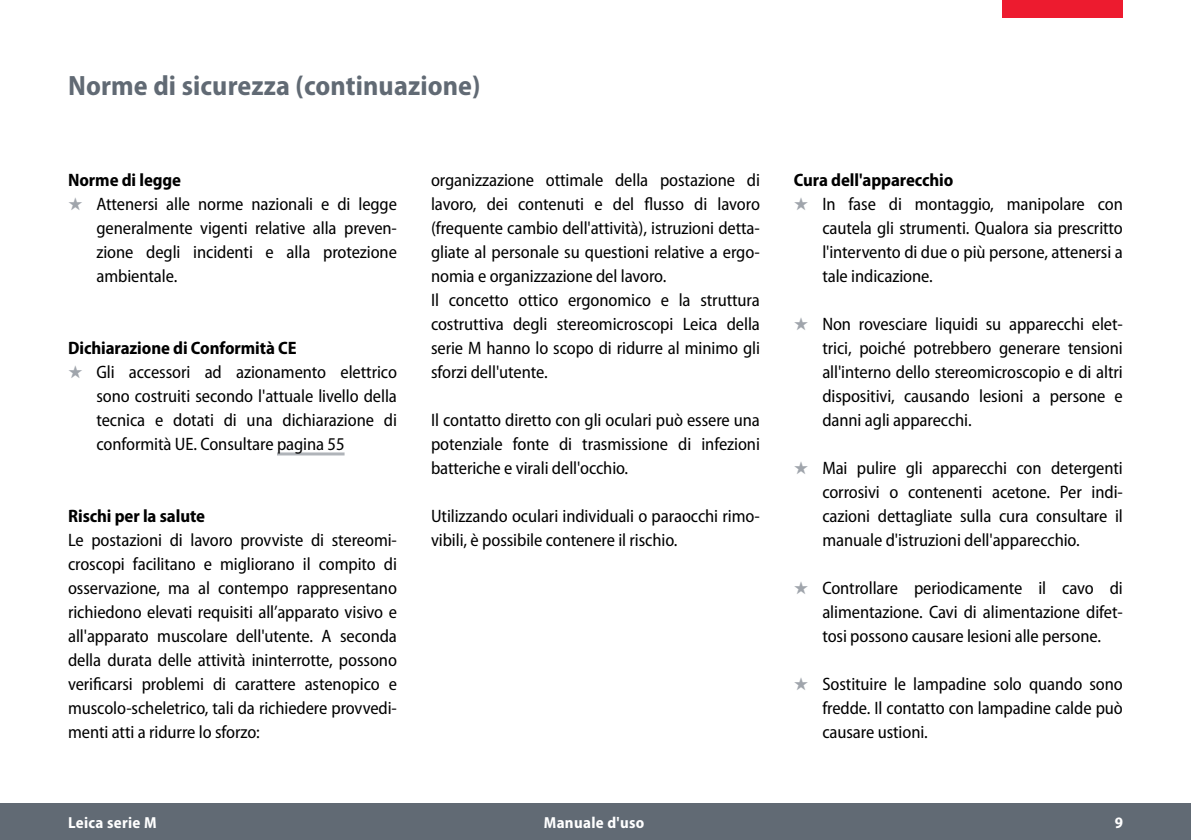
<style>
.page{position:relative;width:1191px;height:840px;background:#fff}
.page>*{position:absolute;margin:0;border:0;box-sizing:border-box;transform-origin:0 0}
.t1{font:700 semi-condensed 28px "Myriad Pro";letter-spacing:.005em;color:#616a74}
.t2{font:semi-condensed 18px/24px "Myriad Pro";letter-spacing:-.005em;color:#000;text-align:justify}
.t3{font:700 semi-condensed 18px "Myriad Pro";letter-spacing:-.005em;color:#000}
.t4{font:700 semi-condensed 16px "Myriad Pro";letter-spacing:.02em;color:#fff}
.s1{color:#a0a5ac}
</style>
<div class="page">
<div style="left:0;top:803px;width:1191px;height:36px;background:#616a74"></div>
<div style="left:1002px;top:0;width:121px;height:17px;background:#ed1b2f"></div>
<hr style="left:277px;top:452px;width:67px;height:3px;background:#b0b4b9">
<h1 class="t1" style="left:68px;top:70px;width:414px">Norme di sicurezza (continuazione)</h1>
<p class="t3" style="left:68px;top:169px;width:115px">Norme di legge</p>
<p class="t2" style="left:96px;top:192px;width:302px;text-indent:-28px"><span class="s1">★</span> Attenersi alle norme nazionali e di legge generalmente vigenti relative alla preven&shy;zione degli incidenti e alla protezione ambientale.</p>
<p class="t3" style="left:68px;top:337px;width:230px">Dichiarazione di Conformità CE</p>
<p class="t2" style="left:96px;top:360px;width:302px;text-indent:-28px"><span class="s1">★</span> Gli accessori ad azionamento elettrico sono costruiti secondo l'attuale livello della tecnica e dotati di una dichiarazione di conformità UE. Consultare pagina 55</p>
<p class="t3" style="left:68px;top:505px;width:138px">Rischi per la salute</p>
<p class="t2" style="left:68px;top:528px;width:330px">Le postazioni di lavoro provviste di stereomi&shy;croscopi facilitano e migliorano il compito di osservazione, ma al contempo rappresentano richiedono elevati requisiti all’apparato visivo e all'apparato muscolare dell'utente. A seconda della durata delle attività ininterrotte, possono verificarsi problemi di carattere astenopico e muscolo-scheletrico, tali da richiedere provvedi&shy;menti atti a ridurre lo sforzo:</p>
<p class="t2" style="left:431px;top:168px;width:330px;text-align:left">organizzazione ottimale della postazione di lavoro, dei contenuti e del flusso di lavoro (frequente cambio dell'attività), istruzioni detta&shy;gliate al personale su questioni relative a ergo&shy;nomia e organizzazione del lavoro.<br>Il concetto ottico ergonomico e la struttura costruttiva degli stereomicroscopi Leica della serie M hanno lo scopo di ridurre al minimo gli sforzi dell'utente.</p>
<p class="t2" style="left:431px;top:408px;width:330px">Il contatto diretto con gli oculari può essere una potenziale fonte di trasmissione di infezioni batteriche e virali dell'occhio.</p>
<p class="t2" style="left:431px;top:504px;width:330px">Utilizzando oculari individuali o paraocchi rimo&shy;vibili, è possibile contenere il rischio.</p>
<p class="t3" style="left:794px;top:169px;width:161px">Cura dell'apparecchio</p>
<p class="t2" style="left:822px;top:192px;width:302px;text-indent:-28px"><span class="s1">★</span> In fase di montaggio, manipolare con cautela gli strumenti. Qualora sia prescritto l'intervento di due o più persone, attenersi a tale indicazione.</p>
<p class="t2" style="left:822px;top:312px;width:302px;text-indent:-28px"><span class="s1">★</span> Non rovesciare liquidi su apparecchi elet&shy;trici, poiché potrebbero generare tensioni all'interno dello stereomicroscopio e di altri dispositivi, causando lesioni a persone e danni agli apparecchi.</p>
<p class="t2" style="left:822px;top:456px;width:302px;text-indent:-28px"><span class="s1">★</span> Mai pulire gli apparecchi con detergenti corrosivi o contenenti acetone. Per indi&shy;cazioni dettagliate sulla cura consultare il manuale d'istruzioni dell'apparecchio.</p>
<p class="t2" style="left:822px;top:576px;width:302px;text-indent:-28px"><span class="s1">★</span> Controllare periodicamente il cavo di alimentazione. Cavi di alimentazione difet&shy;tosi possono causare lesioni alle persone.</p>
<p class="t2" style="left:822px;top:672px;width:302px;text-indent:-28px"><span class="s1">★</span> Sostituire le lampadine solo quando sono fredde. Il contatto con lampadine calde può causare ustioni.</p>
<p class="t4" style="left:68px;top:813px;width:90px">Leica serie M</p>
<p class="t4" style="left:544px;top:813px;width:102px">Manuale d'uso</p>
<p class="t4" style="left:1114px;top:813px;width:10px">9</p>
</div>
